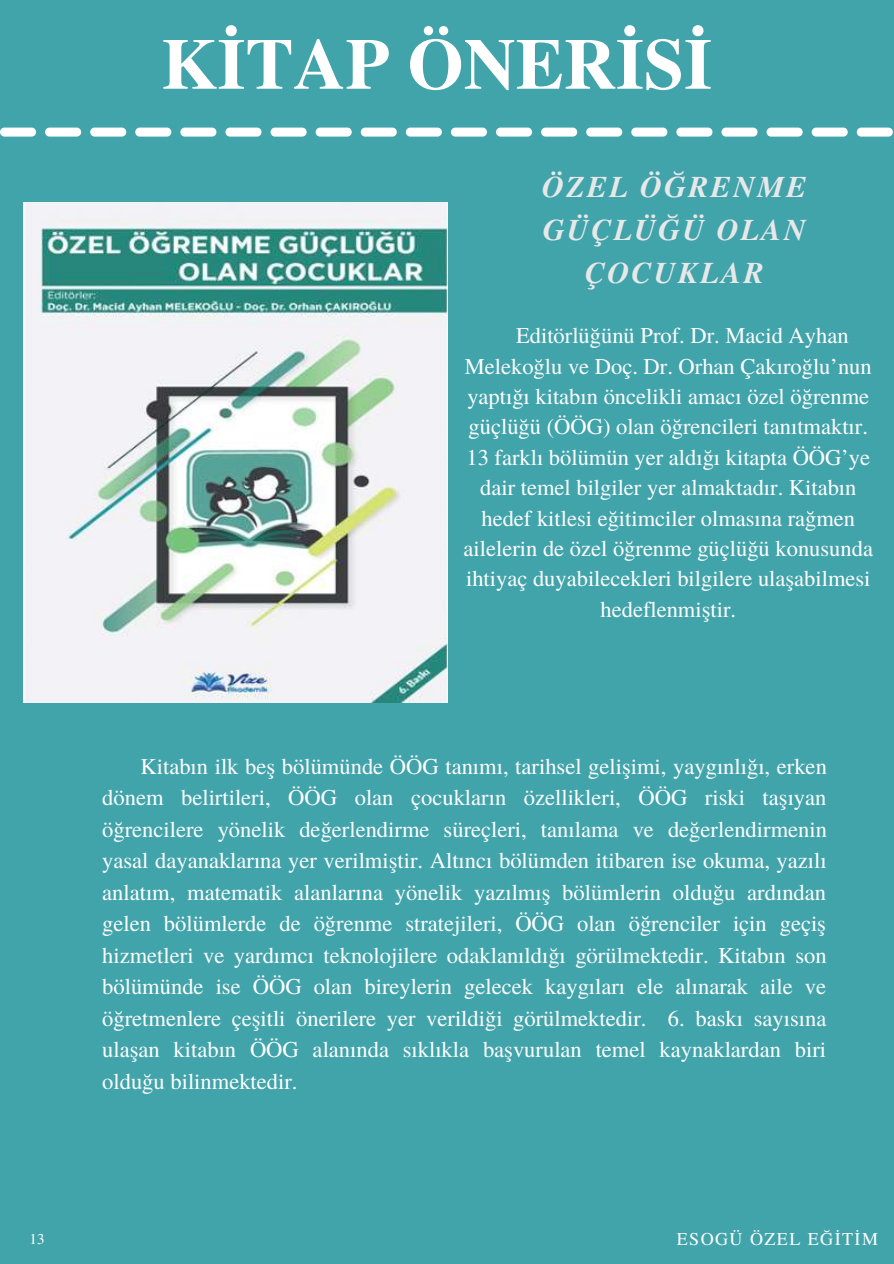
<style>
.page{position:relative;width:894px;height:1264px;background:#fff}
.page>*{position:absolute;margin:0;border:0;box-sizing:border-box;transform-origin:0 0}
.t1{font:700 72px "Te X Gyre Termes";color:#fff}
.t2{font:italic 700 30px/42.8px "Te X Gyre Termes";letter-spacing:.08em;color:#e8e8e8;text-align:center}
.t3{font:22.5px/31.5px "Te X Gyre Termes";color:#fff;text-align:justify}
.t4{font:18px "Te X Gyre Termes";letter-spacing:.08em;color:#fff}
.t5{font:15px "Te X Gyre Termes";color:#fff}
</style>
<div class="page">
<div style="left:0;top:0;width:893px;height:1263px;background:#41a4ab"></div>
<img style="left:24px;top:202px;width:423px;height:500px">
<svg style="left:0;top:128px;width:892px;height:9px"></svg>
<h1 class="t1" style="left:161px;top:8px;width:552px">KİTAP ÖNERİSİ</h1>
<h2 class="t2" style="left:542px;top:164px;width:266px">ÖZEL ÖĞRENME<br>GÜÇLÜĞÜ OLAN<br>ÇOCUKLAR</h2>
<p class="t3" style="left:516px;top:319px;width:334px">Editörlüğünü Prof. Dr. Macid Ayhan</p>
<p class="t3" style="left:465px;top:349px;width:408px">Melekoğlu ve Doç. Dr. Orhan Çakıroğlu’nun</p>
<p class="t3" style="left:467px;top:379px;width:403px">yaptığı kitabın öncelikli amacı özel öğrenme</p>
<p class="t3" style="left:468px;top:410px;width:401px">güçlüğü (ÖÖG) olan öğrencileri tanıtmaktır.</p>
<p class="t3" style="left:466px;top:440px;width:405px">13 farklı bölümün yer aldığı kitapta ÖÖG’ye</p>
<p class="t3" style="left:480px;top:471px;width:377px">dair temel bilgiler yer almaktadır. Kitabın</p>
<p class="t3" style="left:481px;top:501px;width:375px">hedef kitlesi eğitimciler olmasına rağmen</p>
<p class="t3" style="left:463px;top:531px;width:411px">ailelerin de özel öğrenme güçlüğü konusunda</p>
<p class="t3" style="left:466px;top:562px;width:406px">ihtiyaç duyabilecekleri bilgilere ulaşabilmesi</p>
<p class="t3" style="left:600px;top:592px;width:137px">hedeflenmiştir.</p>
<p class="t3" style="left:102px;top:749px;width:726px;text-indent:38px">Kitabın ilk beş bölümünde ÖÖG tanımı, tarihsel gelişimi, yaygınlığı, erken dönem belirtileri, ÖÖG olan çocukların özellikleri, ÖÖG riski taşıyan öğrencilere yönelik değerlendirme süreçleri, tanılama ve değerlendirmenin yasal dayanaklarına yer verilmiştir. Altıncı bölümden itibaren ise okuma, yazılı anlatım, matematik alanlarına yönelik yazılmış bölümlerin olduğu ardından gelen bölümlerde de öğrenme stratejileri, ÖÖG olan öğrenciler için geçiş hizmetleri ve yardımcı teknolojilere odaklanıldığı görülmektedir. Kitabın son bölümünde ise ÖÖG olan bireylerin gelecek kaygıları ele alınarak aile ve öğretmenlere çeşitli önerilere yer verildiği görülmektedir. 6. baskı sayısına ulaşan kitabın ÖÖG alanında sıklıkla başvurulan temel kaynaklardan biri olduğu bilinmektedir.</p>
<p class="t5" style="left:30px;top:1227px;width:17px">13</p>
<p class="t4" style="left:676px;top:1226px;width:203px">ESOGÜ ÖZEL EĞİTİM</p>
</div>
